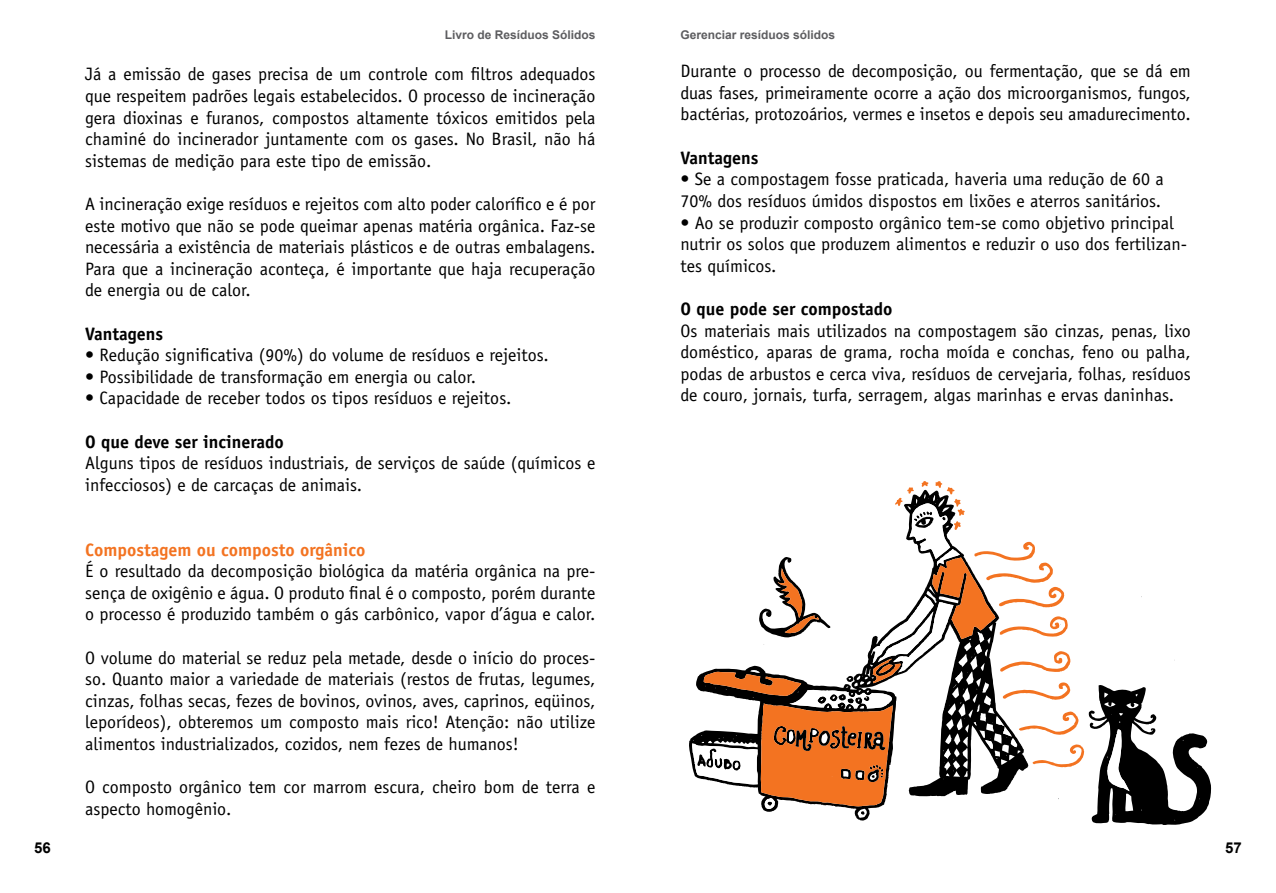
<style>
.page{position:relative;width:1276px;height:893px;background:#fff}
.page>*{position:absolute;margin:0;border:0;box-sizing:border-box;transform-origin:0 0}
.t1{font:18px/21.6px "Officina Sans";color:#000;text-align:justify}
.t2{font:700 18px "Officina Sans";color:#000}
.t3{font:700 18px "Officina Sans";color:#f37321}
.t4{font:700 15px "Arial";color:#000}
.t5{font:700 12px "Arial";color:#5d5d60}
</style>
<div class="page">
<svg style="left:692px;top:481px;width:519px;height:344px"></svg>
<p class="t4" style="left:34px;top:839px;width:18px">56</p>
<p class="t5" style="left:445px;top:28px;width:152px">Livro de Resíduos Sólidos</p>
<p class="t1" style="left:85px;top:64px;width:512px">Já a emissão de gases precisa de um controle com filtros adequados que respeitem padrões legais estabelecidos. O processo de incineração gera dioxinas e furanos, compostos altamente tóxicos emitidos pela chaminé do incinerador juntamente com os gases. No Brasil, não há sistemas de medição para este tipo de emissão.</p>
<p class="t1" style="left:85px;top:193px;width:512px">A incineração exige resíduos e rejeitos com alto poder calorífico e é por este motivo que não se pode queimar apenas matéria orgânica. Faz-se necessária a existência de materiais plásticos e de outras embalagens.<br>Para que a incineração aconteça, é importante que haja recuperação de energia ou de calor.</p>
<p class="t2" style="left:85px;top:322px;width:79px">Vantagens</p>
<p class="t1" style="left:85px;top:344px;width:465px">• Redução significativa (90%) do volume de resíduos e rejeitos.</p>
<p class="t1" style="left:85px;top:366px;width:392px">• Possibilidade de transformação em energia ou calor.</p>
<p class="t1" style="left:85px;top:388px;width:428px">• Capacidade de receber todos os tipos resíduos e rejeitos.</p>
<p class="t2" style="left:85px;top:430px;width:200px">O que deve ser incinerado</p>
<p class="t1" style="left:85px;top:452px;width:512px">Alguns tipos de resíduos industriais, de serviços de saúde (químicos e infecciosos) e de carcaças de animais.</p>
<p class="t3" style="left:85px;top:538px;width:282px">Compostagem ou composto orgânico</p>
<p class="t1" style="left:85px;top:560px;width:512px">É o resultado da decomposição biológica da matéria orgânica na pre&shy;sença de oxigênio e água. O produto final é o composto, porém durante o processo é produzido também o gás carbônico, vapor d’água e calor.</p>
<p class="t1" style="left:85px;top:647px;width:512px">O volume do material se reduz pela metade, desde o início do proces&shy;so. Quanto maior a variedade de materiais (restos de frutas, legumes, cinzas, folhas secas, fezes de bovinos, ovinos, aves, caprinos, eqüinos, leporídeos), obteremos um composto mais rico! Atenção: não utilize alimentos industrializados, cozidos, nem fezes de humanos!</p>
<p class="t1" style="left:85px;top:776px;width:512px">O composto orgânico tem cor marrom escura, cheiro bom de terra e aspecto homogênio.</p>
<p class="t5" style="left:680px;top:28px;width:156px">Gerenciar resíduos sólidos</p>
<p class="t1" style="left:680px;top:60px;width:512px">Durante o processo de decomposição, ou fermentação, que se dá em duas fases, primeiramente ocorre a ação dos microorganismos, fungos, bactérias, protozoários, vermes e insetos e depois seu amadurecimento.</p>
<p class="t2" style="left:680px;top:146px;width:79px">Vantagens</p>
<p class="t1" style="left:680px;top:168px;width:485px">• Se a compostagem fosse praticada, haveria uma redução de 60 a<br>70% dos resíduos úmidos dispostos em lixões e aterros sanitários.</p>
<p class="t1" style="left:680px;top:212px;width:508px;text-align:left">• Ao se produzir composto orgânico tem-se como objetivo principal nutrir os solos que produzem alimentos e reduzir o uso dos fertilizan&shy;tes químicos.</p>
<p class="t2" style="left:680px;top:298px;width:214px">O que pode ser compostado</p>
<p class="t1" style="left:680px;top:320px;width:512px">Os materiais mais utilizados na compostagem são cinzas, penas, lixo doméstico, aparas de grama, rocha moída e conchas, feno ou palha, podas de arbustos e cerca viva, resíduos de cervejaria, folhas, resíduos de couro, jornais, turfa, serragem, algas marinhas e ervas daninhas.</p>
<p class="t4" style="left:1225px;top:839px;width:18px">57</p>
</div>
